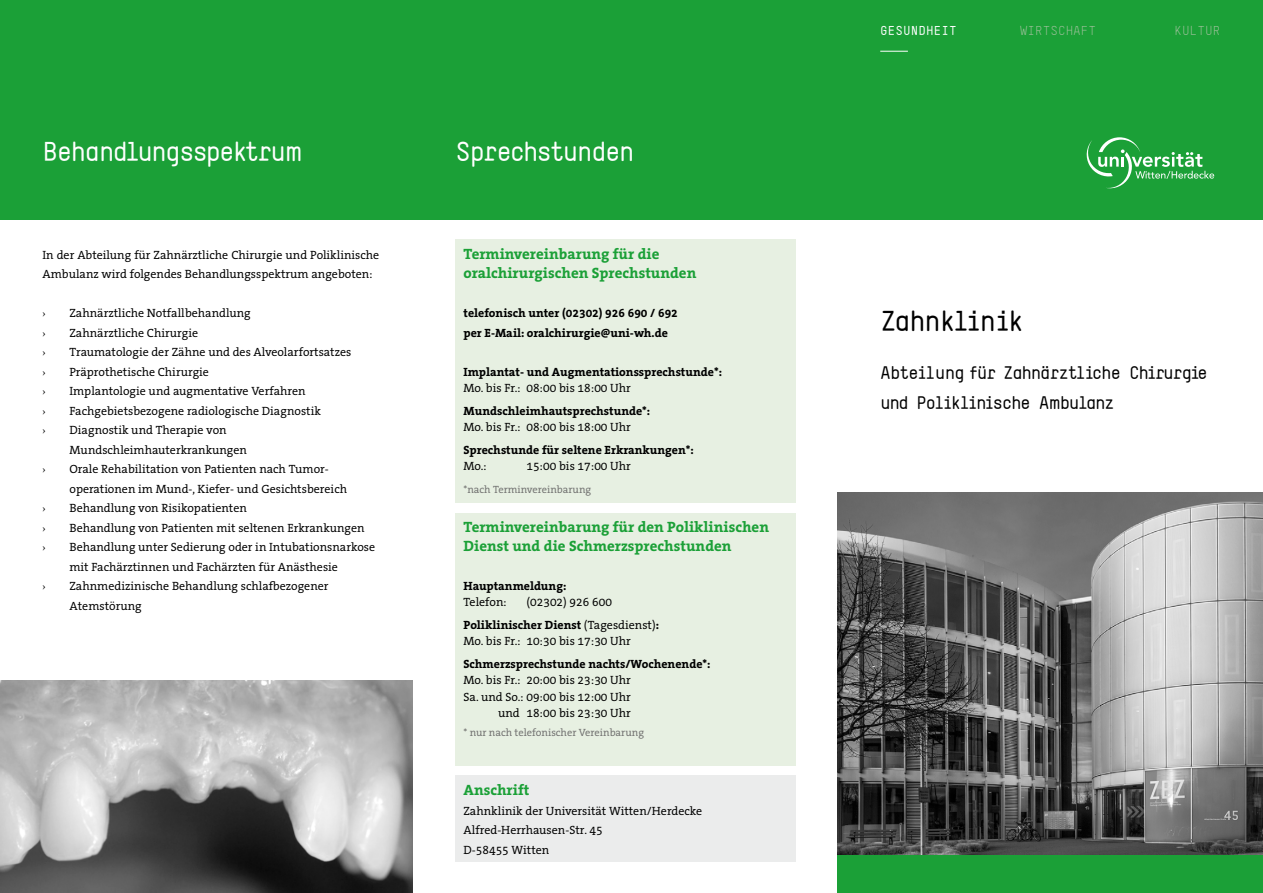
<style>
.page{position:relative;width:1263px;height:893px;background:#fff}
.page>*{position:absolute;margin:0;border:0;box-sizing:border-box;transform-origin:0 0}
.t1{font:700 28.5px "TSTAR Mono Round";letter-spacing:-.105em;color:#000}
.t2{font:700 27px "TSTAR Mono Round";letter-spacing:-.085em;color:#fff}
.t3{font:700 18px/30px "TSTAR Mono Round";letter-spacing:-.105em;color:#000}
.t4{font:700 15px/19.5px "The Serif Office";color:#1ba037}
.t5{font:12.75px "TSTAR Mono Round";color:#a1c19d}
.t6{font:700 12.75px "TSTAR Mono Round";color:#fff}
.t7{font:12px/19.5px "The Serif Office";color:#000}
.t8{font:700 12px/19.5px "The Serif Office";color:#000}
.t9{font:12px "Utopia Std";color:#000}
.t10{font:10.5px "The Serif Office";color:#6f6f6e}
.s1{font-weight:700}
</style>
<div class="page">
<div style="left:0;top:0;width:1263px;height:220px;background:#1ba037"></div>
<svg style="left:880px;top:51px;width:28px;height:1px"></svg>
<img style="left:838px;top:493px;width:425px;height:363px">
<svg style="left:1086px;top:137px;width:128px;height:52px"></svg>
<div style="left:455px;top:775px;width:340px;height:87px;background:#ebecec"></div>
<div style="left:838px;top:856px;width:425px;height:37px;background:#1ba037"></div>
<img style="left:0;top:680px;width:412px;height:213px">
<div style="left:455px;top:514px;width:340px;height:252px;background:#e7f0e2"></div>
<div style="left:455px;top:239px;width:340px;height:263px;background:#e7f0e2"></div>
<h2 class="t2" style="left:43px;top:135px;width:261px">Behandlungsspektrum</h2>
<h2 class="t2" style="left:455px;top:135px;width:181px">Sprechstunden</h2>
<p class="t7" style="left:43px;top:245px;width:338px">In der Abteilung für Zahnärztliche Chirurgie und Poliklinische<br>Ambulanz wird folgendes Behandlungsspektrum angeboten:</p>
<p class="t9" style="left:43px;top:307px;width:5px">›</p>
<p class="t7" style="left:70px;top:303px;width:183px">Zahnärztliche Notfallbehandlung</p>
<p class="t9" style="left:43px;top:326px;width:5px">›</p>
<p class="t7" style="left:70px;top:323px;width:130px">Zahnärztliche Chirurgie</p>
<p class="t9" style="left:43px;top:346px;width:5px">›</p>
<p class="t7" style="left:70px;top:342px;width:283px">Traumatologie der Zähne und des Alveolarfortsatzes</p>
<p class="t9" style="left:43px;top:365px;width:5px">›</p>
<p class="t7" style="left:70px;top:362px;width:141px">Präprothetische Chirurgie</p>
<p class="t9" style="left:43px;top:385px;width:5px">›</p>
<p class="t7" style="left:70px;top:381px;width:238px">Implantologie und augmentative Verfahren</p>
<p class="t9" style="left:43px;top:404px;width:5px">›</p>
<p class="t7" style="left:70px;top:401px;width:253px">Fachgebietsbezogene radiologische Diagnostik</p>
<p class="t9" style="left:43px;top:424px;width:5px">›</p>
<p class="t7" style="left:70px;top:420px;width:179px">Diagnostik und Therapie von<br>Mundschleimhauterkrankungen</p>
<p class="t9" style="left:43px;top:463px;width:5px">›</p>
<p class="t7" style="left:70px;top:459px;width:279px">Orale Rehabilitation von Patienten nach Tumor&shy;operationen im Mund-, Kiefer- und Gesichtsbereich</p>
<p class="t9" style="left:43px;top:502px;width:5px">›</p>
<p class="t7" style="left:70px;top:498px;width:179px">Behandlung von Risikopatienten</p>
<p class="t9" style="left:43px;top:521px;width:5px">›</p>
<p class="t7" style="left:70px;top:518px;width:297px">Behandlung von Patienten mit seltenen Erkrankungen</p>
<p class="t9" style="left:43px;top:541px;width:5px">›</p>
<p class="t7" style="left:70px;top:537px;width:307px">Behandlung unter Sedierung oder in Intubationsnarkose mit Fachärztinnen und Fachärzten für Anästhesie</p>
<p class="t9" style="left:43px;top:580px;width:5px">›</p>
<p class="t7" style="left:70px;top:576px;width:261px">Zahnmedizinische Behandlung schlafbezogener<br>Atemstörung</p>
<p class="t4" style="left:463px;top:243px;width:234px">Terminvereinbarung für die oralchirurgischen Sprechstunden</p>
<p class="t8" style="left:463px;top:303px;width:216px">telefonisch unter (02302) 926 690 / 692 per E-Mail: oralchirurgie@uni-wh.de</p>
<p class="t8" style="left:463px;top:362px;width:260px">Implantat- und Augmentationssprechstunde*:</p>
<p class="t7" style="left:463px;top:378px;width:169px">Mo. bis Fr.: 08:00 bis 18:00 Uhr</p>
<p class="t8" style="left:463px;top:401px;width:188px">Mundschleimhautsprechstunde*:</p>
<p class="t7" style="left:463px;top:417px;width:169px">Mo. bis Fr.: 08:00 bis 18:00 Uhr</p>
<p class="t8" style="left:463px;top:440px;width:232px">Sprechstunde für seltene Erkrankungen*:</p>
<p class="t7" style="left:463px;top:456px;width:25px">Mo.:</p>
<p class="t7" style="left:526px;top:456px;width:106px">15:00 bis 17:00 Uhr</p>
<p class="t10" style="left:463px;top:482px;width:129px">*nach Terminvereinbarung</p>
<p class="t4" style="left:463px;top:516px;width:307px">Terminvereinbarung für den Poliklinischen<br>Dienst und die Schmerzsprechstunden</p>
<p class="t8" style="left:463px;top:576px;width:104px">Hauptanmeldung:</p>
<p class="t7" style="left:463px;top:592px;width:45px">Telefon:</p>
<p class="t7" style="left:463px;top:591px;width:197px;line-height:22.8px;text-indent:63px">(02302) 926 600<br><span class="s1">Poliklinischer Dienst</span> (Tagesdienst)<span class="s1">:</span></p>
<p class="t7" style="left:463px;top:631px;width:169px">Mo. bis Fr.: 10:30 bis 17:30 Uhr</p>
<p class="t8" style="left:463px;top:654px;width:248px">Schmerzsprechstunde nachts/Wochenende*:</p>
<p class="t7" style="left:463px;top:672px;width:169px;line-height:16.2px;text-align:right">Mo. bis Fr.: 20:00 bis 23:30 Uhr<br>Sa. und So.: 09:00 bis 12:00 Uhr und 18:00 bis 23:30 Uhr</p>
<p class="t10" style="left:463px;top:726px;width:182px">* nur nach telefonischer Vereinbarung</p>
<p class="t4" style="left:463px;top:780px;width:67px">Anschrift</p>
<p class="t7" style="left:463px;top:800px;width:240px">Zahnklinik der Universität Witten/Herdecke<br>Alfred-Herrhausen-Str. 45<br>D-58455 Witten</p>
<p class="t6" style="left:880px;top:22px;width:78px">GESUNDHEIT</p>
<p class="t5" style="left:1020px;top:22px;width:78px">WIRTSCHAFT</p>
<p class="t5" style="left:1174px;top:22px;width:47px">KULTUR</p>
<h1 class="t1" style="left:880px;top:304px;width:146px">Zahnklinik</h1>
<h3 class="t3" style="left:880px;top:357px;width:329px">Abteilung für Zahnärztliche Chirurgie und Poliklinische Ambulanz</h3>
</div>
